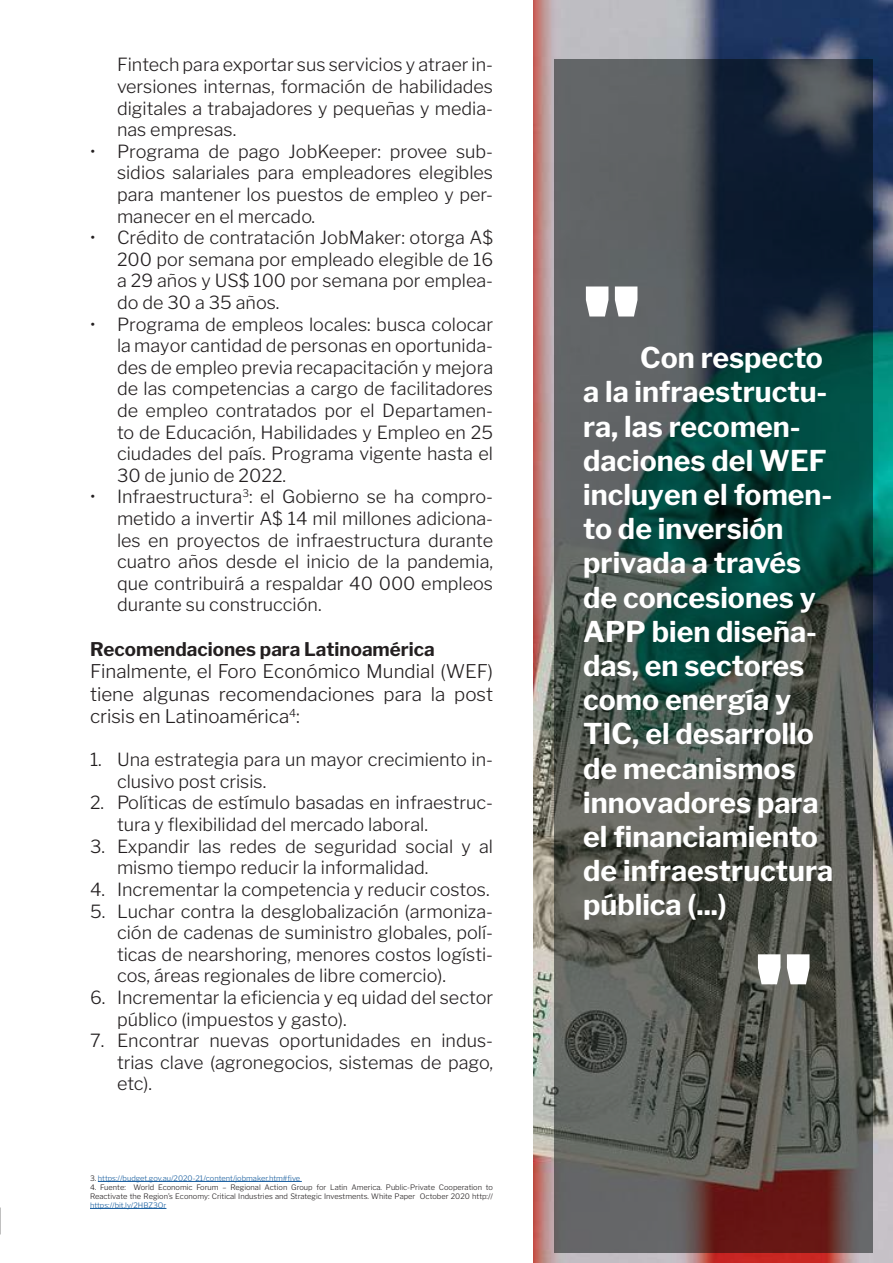
<style>
.page{position:relative;width:893px;height:1263px;background:#fff}
.page>*{position:absolute;margin:0;border:0;box-sizing:border-box;transform-origin:0 0}
.t1{font:900 114px "Arial";color:#fff}
.t2{font:700 28.5px/34.2px "Libre Franklin";color:#fff}
.t3{font:300 18.75px/22.5px "Libre Franklin";color:#231f20;text-align:justify}
.t4{font:700 18.75px "Libre Franklin";color:#231f20}
.t5{font:300 18px/21.6px "Libre Franklin";color:#231f20;text-align:justify}
.t6{font:300 7.5px/9px "Libre Franklin";color:#231f20}
.t7{font:300 7.5px "Libre Franklin";color:#175d9e}
.s1{color:#231f20}
</style>
<div class="page">
<img style="left:533px;top:0;width:360px;height:1263px">
<svg style="left:554px;top:60px;width:318px;height:1193px;background:#43504e"></svg>
<hr style="left:98px;top:1181px;width:204px;height:1px;background:#175d9e">
<hr style="left:90px;top:1208px;width:76px;height:1px;background:#175d9e">
<p class="t5" style="left:117px;top:54px;width:378px">Fintech para exportar sus servicios y atraer in&shy;versiones internas, formación de habilidades digitales a trabajadores y pequeñas y media&shy;nas empresas.</p>
<p class="t5" style="left:117px;top:140px;width:378px;text-indent:-27px">• Programa de pago JobKeeper: provee sub&shy;sidios salariales para empleadores elegibles para mantener los puestos de empleo y per&shy;manecer en el mercado.</p>
<p class="t5" style="left:117px;top:227px;width:378px;text-indent:-27px">• Crédito de contratación JobMaker: otorga A$ 200 por semana por empleado elegible de 16 a 29 años y US$ 100 por semana por emplea&shy;do de 30 a 35 años.</p>
<p class="t5" style="left:117px;top:313px;width:378px;text-indent:-27px">• Programa de empleos locales: busca colocar la mayor cantidad de personas en oportunida&shy;des de empleo previa recapacitación y mejora de las competencias a cargo de facilitadores de empleo contratados por el Departamen&shy;to de Educación, Habilidades y Empleo en 25 ciudades del país. Programa vigente hasta el 30 de junio de 2022.</p>
<p class="t5" style="left:117px;top:486px;width:378px;text-indent:-27px">• Infraestructura<sup>3</sup>: el Gobierno se ha compro&shy;metido a invertir A$ 14 mil millones adiciona&shy;les en proyectos de infraestructura durante cuatro años desde el inicio de la pandemia, que contribuirá a respaldar 40 000 empleos durante su construcción.</p>
<p class="t4" style="left:90px;top:637px;width:346px">Recomendaciones para Latinoamérica</p>
<p class="t3" style="left:90px;top:660px;width:405px">Finalmente, el Foro Económico Mundial (WEF) tiene algunas recomendaciones para la post crisis en Latinoamérica<sup>4</sup>:</p>
<p class="t5" style="left:117px;top:749px;width:378px;text-indent:-27px">1. Una estrategia para un mayor crecimiento in&shy;clusivo post crisis.</p>
<p class="t5" style="left:117px;top:792px;width:378px;text-indent:-27px">2. Políticas de estímulo basadas en infraestruc&shy;tura y flexibilidad del mercado laboral.</p>
<p class="t5" style="left:117px;top:835px;width:378px;text-indent:-27px">3. Expandir las redes de seguridad social y al mismo tiempo reducir la informalidad.</p>
<p class="t5" style="left:90px;top:878px;width:401px">4. Incrementar la competencia y reducir costos.</p>
<p class="t5" style="left:117px;top:900px;width:378px;text-indent:-27px">5. Luchar contra la desglobalización (armoniza&shy;ción de cadenas de suministro globales, polí&shy;ticas de nearshoring, menores costos logísti&shy;cos, áreas regionales de libre comercio).</p>
<p class="t5" style="left:117px;top:986px;width:378px;text-indent:-27px">6. Incrementar la eficiencia y eq uidad del sector público (impuestos y gasto).</p>
<p class="t5" style="left:117px;top:1030px;width:378px;text-indent:-27px">7. Encontrar nuevas oportunidades en indus&shy;trias clave (agronegocios, sistemas de pago, etc).</p>
<p class="t7" style="left:90px;top:1174px;width:212px"><span class="s1">3.</span> https://budget.gov.au/2020-21/content/jobmaker.htm#five</p>
<p class="t6" style="left:90px;top:1183px;width:405px">4. Fuente: World Economic Forum – Regional Action Group for Latin America. Public-Private Cooperation to<br>Reactivate the Region’s Economy: Critical Industries and Strategic Investments. White Paper October 2020 http://</p>
<p class="t7" style="left:90px;top:1201px;width:78px">https://bit.ly/2HBZ3Or</p>
<h1 class="t1" style="left:583px;top:245px;width:58px">"</h1>
<p class="t2" style="left:583px;top:341px;width:251px;text-indent:57px">Con respecto a la infraestructu&shy;ra, las recomen&shy;daciones del WEF incluyen el fomen&shy;to de inversión privada a través de concesiones y<br>APP bien diseña&shy;das, en sectores como energía y<br>TIC, el desarrollo de mecanismos innovadores para el financiamiento de infraestructura pública (...)</p>
<h1 class="t1" style="left:755px;top:912px;width:59px">"</h1>
</div>
